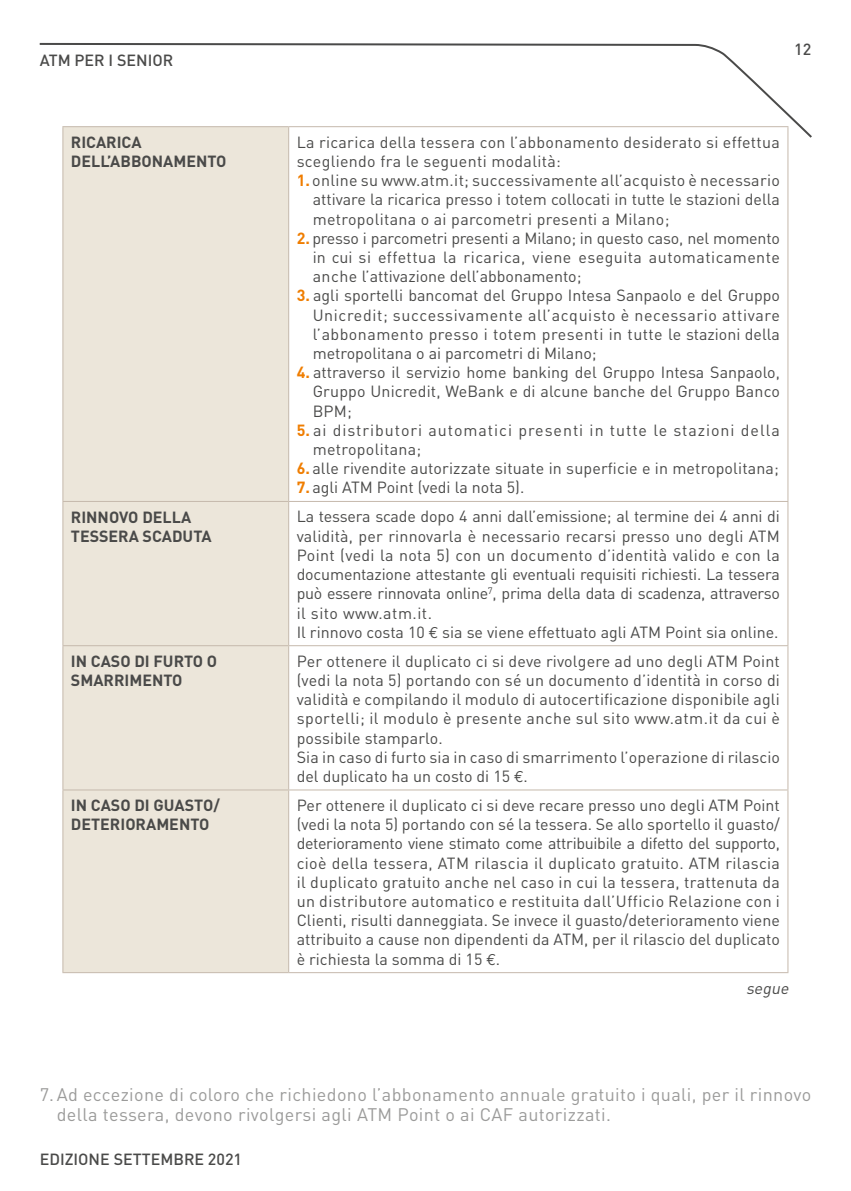
<style>
.page{position:relative;width:851px;height:1191px;background:#fff}
.page>*{position:absolute;margin:0;border:0;box-sizing:border-box;transform-origin:0 0}
.t1{font:18px/20px "DIN";letter-spacing:.02em;color:#9b9b9a}
.t2{font:16px/19.2px "DIN";letter-spacing:.01em;color:#4a4a49;text-align:justify}
.t3{font:16px/19.2px "DIN";letter-spacing:-.01em;color:#4a4a49}
.t4{font:700 16px/19.2px "DIN";color:#4a4a49}
.t5{font:16px/19.2px "DIN";letter-spacing:.06em;color:#4a4a49}
.t6{font:500 16px "DIN";color:#4a4a49}
.t7{font:italic 16px "DIN";color:#4a4a49}
.s1{font-weight:700;color:#ef7d00}
.s2{font-family:"Euro Mono"}
</style>
<div class="page">
<svg style="left:39px;top:42px;width:773px;height:97px"></svg>
<div style="left:63px;top:127px;width:225px;height:845px;background:#ece6da"></div>
<hr style="left:62px;top:126px;width:227px;height:1px;background:#c5b9ac">
<hr style="left:62px;top:127px;width:1px;height:374px;background:#c5b9ac">
<hr style="left:62px;top:501px;width:227px;height:1px;background:#c5b9ac">
<hr style="left:62px;top:502px;width:1px;height:143px;background:#c5b9ac">
<hr style="left:62px;top:645px;width:227px;height:1px;background:#c5b9ac">
<hr style="left:62px;top:646px;width:1px;height:143px;background:#c5b9ac">
<hr style="left:62px;top:789px;width:227px;height:1px;background:#c5b9ac">
<hr style="left:62px;top:790px;width:1px;height:182px;background:#c5b9ac">
<hr style="left:62px;top:972px;width:227px;height:1px;background:#c5b9ac">
<hr style="left:288px;top:126px;width:500px;height:1px;background:#c5b9ac">
<hr style="left:288px;top:127px;width:1px;height:374px;background:#c5b9ac">
<hr style="left:787px;top:127px;width:1px;height:374px;background:#c5b9ac">
<hr style="left:288px;top:501px;width:500px;height:1px;background:#c5b9ac">
<hr style="left:288px;top:502px;width:1px;height:143px;background:#c5b9ac">
<hr style="left:787px;top:502px;width:1px;height:143px;background:#c5b9ac">
<hr style="left:288px;top:645px;width:500px;height:1px;background:#c5b9ac">
<hr style="left:288px;top:646px;width:1px;height:143px;background:#c5b9ac">
<hr style="left:787px;top:646px;width:1px;height:143px;background:#c5b9ac">
<hr style="left:288px;top:789px;width:500px;height:1px;background:#c5b9ac">
<hr style="left:288px;top:790px;width:1px;height:182px;background:#c5b9ac">
<hr style="left:787px;top:790px;width:1px;height:182px;background:#c5b9ac">
<hr style="left:288px;top:972px;width:500px;height:1px;background:#c5b9ac">
<p class="t6" style="left:40px;top:50px;width:135px">ATM PER I SENIOR</p>
<p class="t6" style="left:794px;top:39px;width:19px">12</p>
<p class="t4" style="left:71px;top:132px;width:157px">RICARICA<br>DELL’ABBONAMENTO</p>
<p class="t2" style="left:296px;top:132px;width:484px">La ricarica della tessera con l’abbonamento desiderato si effettua scegliendo fra le seguenti modalità:</p>
<p class="t2" style="left:312px;top:170px;width:468px;text-indent:-16px"><span class="s1">1.</span> online su www.atm.it; successivamente all’acquisto è necessario attivare la ricarica presso i totem collocati in tutte le stazioni della metropolitana o ai parcometri presenti a Milano;</p>
<p class="t2" style="left:312px;top:228px;width:468px;text-indent:-16px"><span class="s1">2.</span> presso i parcometri presenti a Milano; in questo caso, nel momento in cui si effettua la ricarica, viene eseguita automaticamente anche l’attivazione dell’abbonamento;</p>
<p class="t2" style="left:312px;top:286px;width:468px;text-indent:-16px"><span class="s1">3.</span> agli sportelli bancomat del Gruppo Intesa Sanpaolo e del Gruppo Unicredit; successivamente all’acquisto è necessario attivare l’abbonamento presso i totem presenti in tutte le stazioni della metropolitana o ai parcometri di Milano;</p>
<p class="t2" style="left:312px;top:362px;width:468px;text-indent:-16px"><span class="s1">4.</span> attraverso il servizio home banking del Gruppo Intesa Sanpaolo, Gruppo Unicredit, WeBank e di alcune banche del Gruppo Banco BPM;</p>
<p class="t5" style="left:312px;top:420px;width:468px;text-indent:-16px"><span class="s1">5.</span> ai distributori automatici presenti in tutte le stazioni della metropolitana;</p>
<p class="t2" style="left:296px;top:458px;width:483px"><span class="s1">6.</span> alle rivendite autorizzate situate in superficie e in metropolitana;</p>
<p class="t2" style="left:296px;top:478px;width:229px"><span class="s1">7.</span> agli ATM Point (vedi la nota 5).</p>
<p class="t4" style="left:71px;top:506px;width:142px">RINNOVO DELLA<br>TESSERA SCADUTA</p>
<p class="t3" style="left:296px;top:507px;width:484px">La tessera scade dopo 4 anni dall’emissione; al termine dei 4 anni di validità, per rinnovarla è necessario recarsi presso uno degli ATM Point (vedi la nota 5) con un documento d’identità valido e con la documentazione attestante gli eventuali requisiti richiesti. La tessera può essere rinnovata online<sup>7</sup>, prima della data di scadenza, attraverso il sito www.atm.it.<br>Il rinnovo costa 10 <span class="s2">€</span> sia se viene effettuato agli ATM Point sia online.</p>
<p class="t4" style="left:71px;top:651px;width:148px">IN CASO DI FURTO O<br>SMARRIMENTO</p>
<p class="t2" style="left:297px;top:651px;width:484px;text-align:left">Per ottenere il duplicato ci si deve rivolgere ad uno degli ATM Point (vedi la nota 5) portando con sé un documento d’identità in corso di validità e compilando il modulo di autocertificazione disponibile agli sportelli; il modulo è presente anche sul sito www.atm.it da cui è possibile stamparlo.<br>Sia in caso di furto sia in caso di smarrimento l’operazione di rilascio del duplicato ha un costo di 15 <span class="s2">€</span>.</p>
<p class="t4" style="left:71px;top:795px;width:150px">IN CASO DI GUASTO/<br>DETERIORAMENTO</p>
<p class="t2" style="left:297px;top:795px;width:484px">Per ottenere il duplicato ci si deve recare presso uno degli ATM Point (vedi la nota 5) portando con sé la tessera. Se allo sportello il guasto/ deterioramento viene stimato come attribuibile a difetto del supporto, cioè della tessera, ATM rilascia il duplicato gratuito. ATM rilascia il duplicato gratuito anche nel caso in cui la tessera, trattenuta da un distributore automatico e restituita dall’Ufficio Relazione con i Clienti, risulti danneggiata. Se invece il guasto/deterioramento viene attribuito a cause non dipendenti da ATM, per il rilascio del duplicato è richiesta la somma di 15 <span class="s2">€</span>.</p>
<p class="t7" style="left:746px;top:978px;width:47px">segue</p>
<p class="t1" style="left:57px;top:1083px;width:756px;text-indent:-17px">7. Ad eccezione di coloro che richiedono l’abbonamento annuale gratuito i quali, per il rinnovo della tessera, devono rivolgersi agli ATM Point o ai CAF autorizzati.</p>
<p class="t6" style="left:40px;top:1148px;width:204px">EDIZIONE SETTEMBRE 2021</p>
</div>
